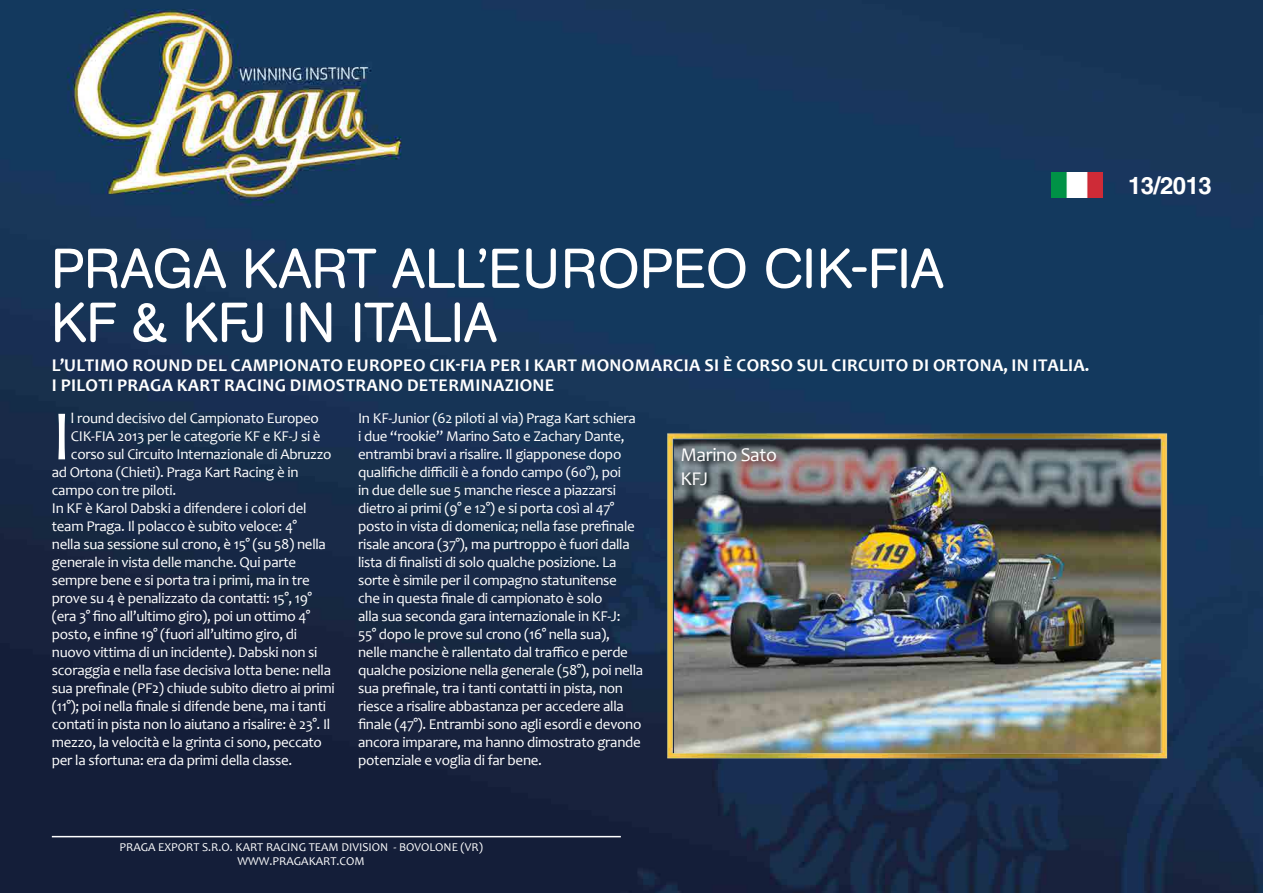
<style>
.page{position:relative;width:1263px;height:893px;background:#fff}
.page>*{position:absolute;margin:0;border:0;box-sizing:border-box;transform-origin:0 0}
.t1{font:71.7px "Candara";color:#fff}
.t2{font:55.5px "AG Book Rounded";letter-spacing:-.01em;color:#fff}
.t3{font:700 24px "Helvetica";letter-spacing:-.02em;color:#fff}
.t4{font:19.5px "Candara";letter-spacing:-.02em;color:#fff}
.t5{font:700 18px "Candara";letter-spacing:.02em;color:#fff}
.t6{font:15px/18px "Candara";letter-spacing:-.02em;color:#fff}
.t7{font:12px "Candara";color:#fff}
</style>
<div class="page">
<img style="left:0;top:0;width:1263px;height:893px">
<img style="left:1051px;top:173px;width:51px;height:25px">
<hr style="left:52px;top:836px;width:569px;height:1px;background:#fff">
<img style="left:659px;top:427px;width:513px;height:339px">
<svg style="left:676px;top:444px;width:110px;height:52px;background:#747175"></svg>
<p class="t2" style="left:51px;top:237px;width:895px">PRAGA KART ALL’EUROPEO CIK-FIA</p>
<p class="t2" style="left:51px;top:291px;width:448px">KF &amp; KFJ IN ITALIA</p>
<p class="t5" style="left:52px;top:354px;width:1039px">L’ULTIMO ROUND DEL CAMPIONATO EUROPEO CIK-FIA PER I KART MONOMARCIA SI È CORSO SUL CIRCUITO DI ORTONA, IN ITALIA.</p>
<p class="t5" style="left:52px;top:374px;width:504px">I PILOTI PRAGA KART RACING DIMOSTRANO DETERMINAZIONE</p>
<p class="t1" style="left:52px;top:391px;width:21px">I</p>
<p class="t6" style="left:71px;top:409px;width:250px">l round decisivo del Campionato Europeo</p>
<p class="t6" style="left:358px;top:409px;width:287px">In KF-Junior (62 piloti al via) Praga Kart schiera<br>i due “rookie” Marino Sato e Zachary Dante, entrambi bravi a risalire. Il giapponese dopo qualifiche difficili è a fondo campo (60°), poi<br>in due delle sue 5 manche riesce a piazzarsi dietro ai primi (9° e 12°) e si porta così al 47° posto in vista di domenica; nella fase prefinale risale ancora (37°), ma purtroppo è fuori dalla lista di finalisti di solo qualche posizione. La sorte è simile per il compagno statunitense<br>che in questa finale di campionato è solo<br>alla sua seconda gara internazionale in KF-J:<br>55° dopo le prove sul crono (16° nella sua),<br>nelle manche è rallentato dal traffico e perde qualche posizione nella generale (58°), poi nella sua prefinale, tra i tanti contatti in pista, non riesce a risalire abbastanza per accedere alla finale (47°). Entrambi sono agli esordi e devono ancora imparare, ma hanno dimostrato grande potenziale e voglia di far bene.</p>
<p class="t6" style="left:71px;top:427px;width:251px">CIK-FIA 2013 per le categorie KF e KF-J si è</p>
<p class="t6" style="left:71px;top:445px;width:262px">corso sul Circuito Internazionale di Abruzzo</p>
<p class="t6" style="left:52px;top:463px;width:248px">ad Ortona (Chieti). Praga Kart Racing è in</p>
<p class="t6" style="left:52px;top:481px;width:126px">campo con tre piloti.</p>
<p class="t6" style="left:52px;top:499px;width:284px">In KF è Karol Dabski a difendere i colori del team Praga. Il polacco è subito veloce: 4°<br>nella sua sessione sul crono, è 15° (su 58) nella generale in vista delle manche. Qui parte sempre bene e si porta tra i primi, ma in tre prove su 4 è penalizzato da contatti: 15°, 19° (era 3° fino all’ultimo giro), poi un ottimo 4° posto, e infine 19° (fuori all’ultimo giro, di nuovo vittima di un incidente). Dabski non si scoraggia e nella fase decisiva lotta bene: nella sua prefinale (PF2) chiude subito dietro ai primi (11°); poi nella finale si difende bene, ma i tanti contati in pista non lo aiutano a risalire: è 23°. Il mezzo, la velocità e la grinta ci sono, peccato per la sfortuna: era da primi della classe.</p>
<p class="t4" style="left:680px;top:442px;width:98px">Marino Sato</p>
<p class="t4" style="left:680px;top:466px;width:29px">KFJ</p>
<p class="t7" style="left:120px;top:840px;width:365px">PRAGA EXPORT S.R.O. KART RACING TEAM DIVISION - BOVOLONE (VR)</p>
<p class="t7" style="left:238px;top:853px;width:129px">WWW.PRAGAKART.COM</p>
<p class="t3" style="left:1128px;top:171px;width:85px">13/2013</p>
</div>
